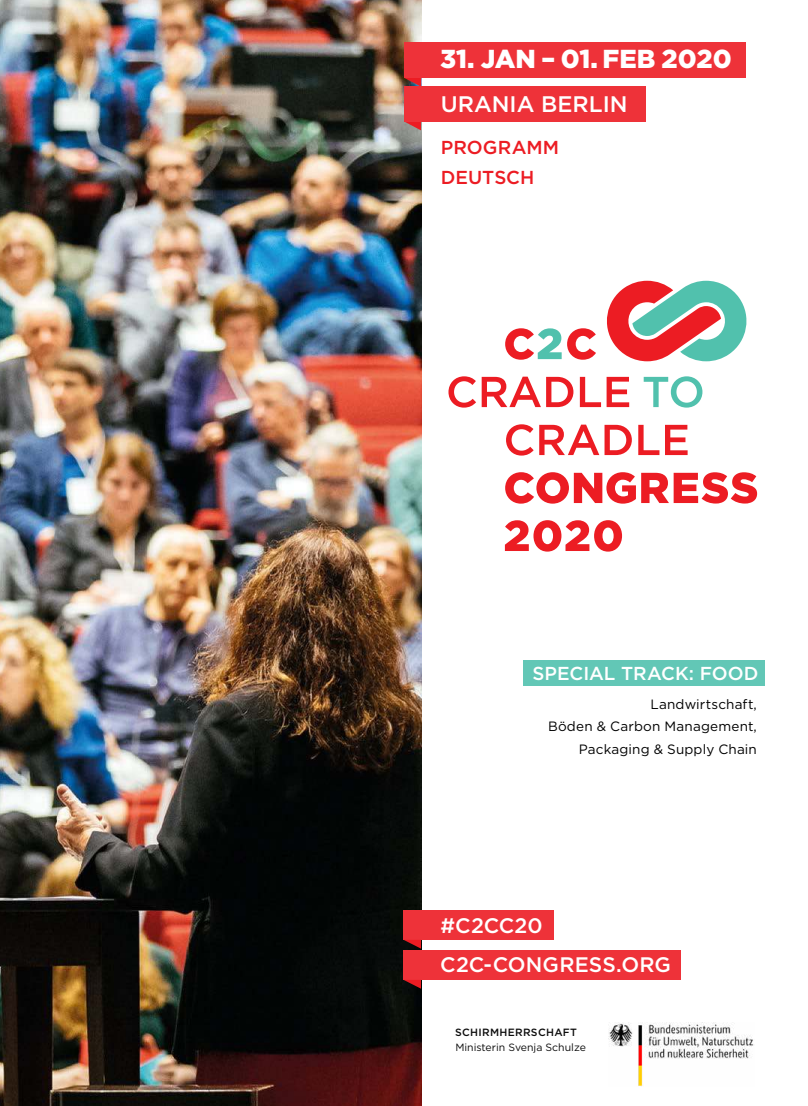
<style>
.page{position:relative;width:808px;height:1106px;background:#fff}
.page>*{position:absolute;margin:0;border:0;box-sizing:border-box;transform-origin:0 0}
.t1{font:900 25.95px "Gotham";color:#fff}
.t2{font:500 22.5px "Gotham";color:#fff}
.t3{font:500 21px "Gotham";letter-spacing:.005em;color:#fff}
.t4{font:500 18.75px "Gotham";color:#fff}
.t5{font:500 18.75px/30px "Gotham";color:#ec1c23}
.t6{font:13.5px/22.5px "Gotham";letter-spacing:.015em;color:#000;text-align:right}
.t7{font:10.5px "Gotham";color:#0c0c0c}
.t8{font:500 10.5px "Gotham";letter-spacing:.03em;color:#0c0c0c}
</style>
<div class="page">
<img style="left:0;top:0;width:421px;height:1106px">
<div style="left:404px;top:910px;width:150px;height:29px;background:#ee3239"></div>
<div style="left:404px;top:950px;width:277px;height:29px;background:#ee3239"></div>
<svg style="left:404px;top:939px;width:17px;height:9px"></svg>
<svg style="left:404px;top:979px;width:17px;height:9px"></svg>
<svg style="left:404px;top:122px;width:17px;height:8px"></svg>
<svg style="left:404px;top:78px;width:17px;height:8px"></svg>
<div style="left:523px;top:660px;width:242px;height:26px;background:#62c7b6"></div>
<img style="left:608px;top:1022px;width:146px;height:64px">
<div style="left:404px;top:43px;width:342px;height:35px;background:#ee3239"></div>
<div style="left:404px;top:86px;width:242px;height:36px;background:#ee3239"></div>
<svg style="left:448px;top:376px;width:28px;height:31px"></svg>
<svg style="left:482px;top:376px;width:91px;height:31px"></svg>
<svg style="left:580px;top:377px;width:49px;height:30px"></svg>
<svg style="left:644px;top:376px;width:58px;height:31px"></svg>
<svg style="left:506px;top:424px;width:126px;height:31px"></svg>
<svg style="left:638px;top:425px;width:21px;height:30px"></svg>
<svg style="left:665px;top:425px;width:23px;height:30px"></svg>
<svg style="left:505px;top:472px;width:252px;height:31px"></svg>
<svg style="left:505px;top:520px;width:117px;height:31px"></svg>
<svg style="left:505px;top:281px;width:242px;height:80px"></svg>
<h1 class="t1" style="left:440px;top:48px;width:293px">31. JAN – 01. FEB 2020</h1>
<h2 class="t2" style="left:441px;top:94px;width:188px">URANIA BERLIN</h2>
<h3 class="t5" style="left:441px;top:133px;width:120px">PROGRAMM<br>DEUTSCH</h3>
<h3 class="t4" style="left:532px;top:664px;width:227px">SPECIAL TRACK: FOOD</h3>
<p class="t6" style="left:548px;top:693px;width:210px">Landwirtschaft,<br>Böden &amp; Carbon Management,<br>Packaging &amp; Supply Chain</p>
<h3 class="t3" style="left:440px;top:915px;width:104px">#C2CC20</h3>
<h3 class="t3" style="left:440px;top:955px;width:232px">C2C-CONGRESS.ORG</h3>
<p class="t8" style="left:455px;top:1027px;width:123px">SCHIRMHERRSCHAFT</p>
<p class="t7" style="left:455px;top:1042px;width:132px">Ministerin Svenja Schulze</p>
</div>
